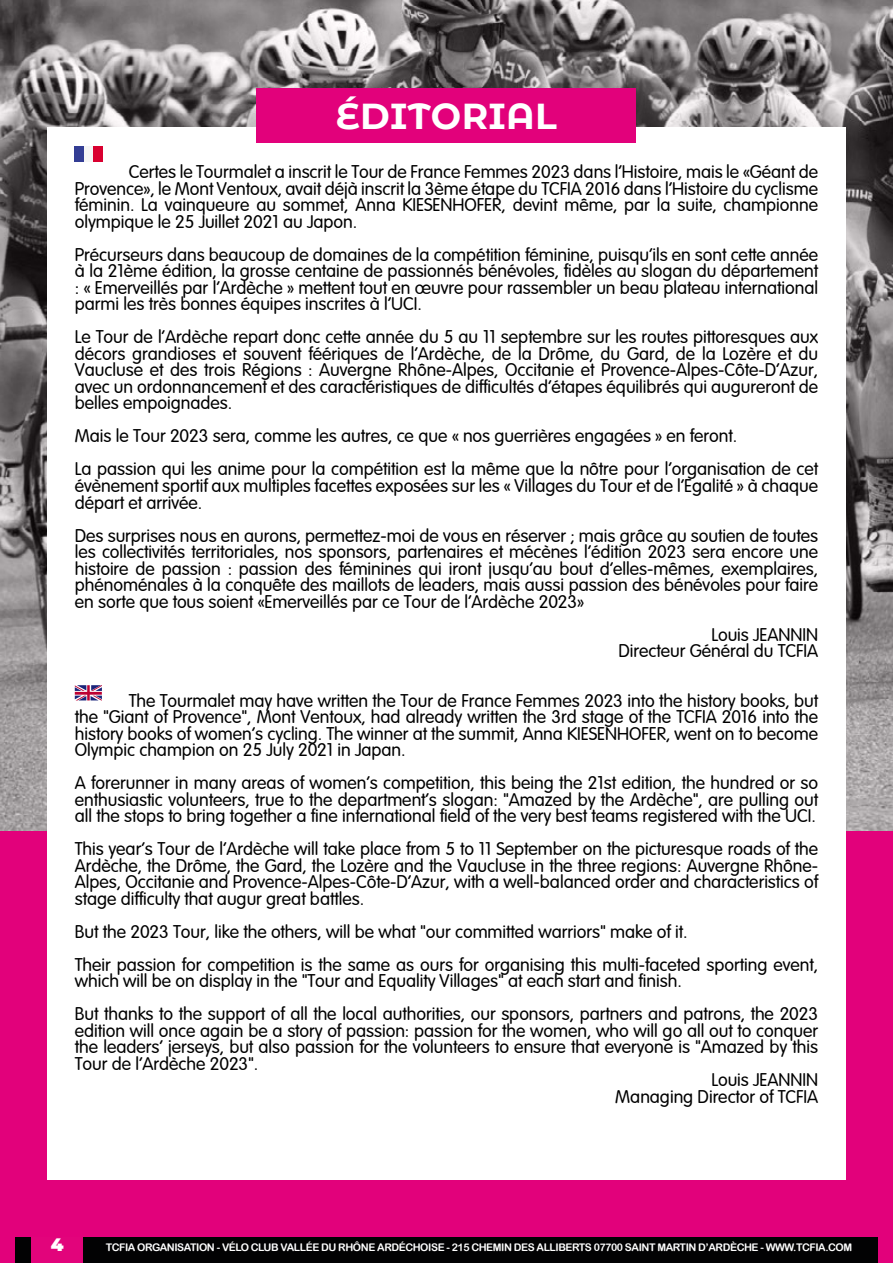
<style>
.page{position:relative;width:893px;height:1263px;background:#fff}
.page>*{position:absolute;margin:0;border:0;box-sizing:border-box;transform-origin:0 0}
.t1{font:700 36px "Montserrat Alternates";letter-spacing:.01em;color:#fff}
.t2{font:18px/16.5px "Arial Rounded";color:#000;text-align:justify}
.t3{font:900 18px "Montserrat Alternates";color:#fff}
.t4{font:10.5px "Arial Rounded MT Bold";letter-spacing:-.04em;color:#fff}
</style>
<div class="page">
<div style="left:11px;top:1237px;width:871px;height:26px;background:#020203"></div>
<div style="left:878px;top:0;width:15px;height:1263px;background:#e2017b"></div>
<div style="left:0;top:0;width:8px;height:1263px;background:#e2017b"></div>
<div style="left:32px;top:1227px;width:51px;height:36px;background:#e2047b"></div>
<img style="left:0;top:0;width:893px;height:831px">
<div style="left:0;top:831px;width:893px;height:406px;background:#e2017b"></div>
<div style="left:47px;top:127px;width:799px;height:1053px;background:#fff"></div>
<div style="left:257px;top:89px;width:379px;height:54px;background:#e2017b"></div>
<svg style="left:75px;top:685px;width:27px;height:15px"></svg>
<div style="left:75px;top:147px;width:9px;height:15px;background:#333d94"></div>
<div style="left:84px;top:147px;width:9px;height:15px;background:#f5f5f5"></div>
<div style="left:93px;top:147px;width:9px;height:15px;background:#d90030"></div>
<h1 class="t1" style="left:336px;top:90px;width:223px">ÉDITORIAL</h1>
<p class="t2" style="left:75px;top:162px;width:745px;text-indent:54px">Certes le Tourmalet a inscrit le Tour de France Femmes 2023 dans l’Histoire, mais le «Géant de Provence», le Mont Ventoux, avait déjà inscrit la 3ème étape du TCFIA 2016 dans l’Histoire du cyclisme féminin. La vainqueure au sommet, Anna KIESENHOFER, devint même, par la suite, championne olympique le 25 Juillet 2021 au Japon.</p>
<p class="t2" style="left:75px;top:245px;width:745px">Précurseurs dans beaucoup de domaines de la compétition féminine, puisqu’ils en sont cette année à la 21ème édition, la grosse centaine de passionnés bénévoles, fidèles au slogan du département : « Emerveillés par l’Ardèche » mettent tout en œuvre pour rassembler un beau plateau international parmi les très bonnes équipes inscrites à l’UCI.</p>
<p class="t2" style="left:75px;top:327px;width:745px">Le Tour de l’Ardèche repart donc cette année du 5 au 11 septembre sur les routes pittoresques aux décors grandioses et souvent féériques de l’Ardèche, de la Drôme, du Gard, de la Lozère et du Vaucluse et des trois Régions : Auvergne Rhône-Alpes, Occitanie et Provence-Alpes-Côte-D’Azur, avec un ordonnancement et des caractéristiques de difficultés d’étapes équilibrés qui augureront de belles empoignades.</p>
<p class="t2" style="left:75px;top:418px;width:745px;line-height:33px">Mais le Tour 2023 sera, comme les autres, ce que « nos guerrières engagées » en feront.<br>La passion qui les anime pour la compétition est la même que la nôtre pour l’organisation de cet</p>
<p class="t2" style="left:75px;top:476px;width:745px">évènement sportif aux multiples facettes exposées sur les « Villages du Tour et de l’Egalité » à chaque départ et arrivée.</p>
<p class="t2" style="left:75px;top:525px;width:745px">Des surprises nous en aurons, permettez-moi de vous en réserver ; mais grâce au soutien de toutes les collectivités territoriales, nos sponsors, partenaires et mécènes l’édition 2023 sera encore une histoire de passion : passion des féminines qui iront jusqu’au bout d’elles-mêmes, exemplaires, phénoménales à la conquête des maillots de leaders, mais aussi passion des bénévoles pour faire en sorte que tous soient «Emerveillés par ce Tour de l’Ardèche 2023»</p>
<p class="t2" style="left:618px;top:624px;width:201px;text-align:right">Louis JEANNIN<br>Directeur Général du TCFIA</p>
<p class="t2" style="left:75px;top:690px;width:745px;text-indent:54px">The Tourmalet may have written the Tour de France Femmes 2023 into the history books, but the "Giant of Provence", Mont Ventoux, had already written the 3rd stage of the TCFIA 2016 into the history books of women's cycling. The winner at the summit, Anna KIESENHOFER, went on to become Olympic champion on 25 July 2021 in Japan.</p>
<p class="t2" style="left:75px;top:773px;width:745px">A forerunner in many areas of women's competition, this being the 21st edition, the hundred or so enthusiastic volunteers, true to the department's slogan: "Amazed by the Ardèche", are pulling out all the stops to bring together a fine international field of the very best teams registered with the UCI.</p>
<p class="t2" style="left:75px;top:839px;width:745px">This year's Tour de l'Ardèche will take place from 5 to 11 September on the picturesque roads of the Ardèche, the Drôme, the Gard, the Lozère and the Vaucluse in the three regions: Auvergne Rhône-Alpes, Occitanie and Provence-Alpes-Côte-D'Azur, with a well-balanced order and characteristics of stage difficulty that augur great battles.</p>
<p class="t2" style="left:75px;top:913px;width:745px;line-height:33px">But the 2023 Tour, like the others, will be what "our committed warriors" make of it.<br>Their passion for competition is the same as ours for organising this multi-faceted sporting event,</p>
<p class="t2" style="left:75px;top:963px;width:745px;line-height:33px">which will be on display in the "Tour and Equality Villages" at each start and finish.<br>But thanks to the support of all the local authorities, our sponsors, partners and patrons, the 2023</p>
<p class="t2" style="left:75px;top:1020px;width:745px">edition will once again be a story of passion: passion for the women, who will go all out to conquer</p>
<p class="t2" style="left:75px;top:1037px;width:745px">the leaders' jerseys, but also passion for the volunteers to ensure that everyone is "Amazed by this</p>
<p class="t2" style="left:75px;top:1053px;width:185px">Tour de l'Ardèche 2023".</p>
<p class="t2" style="left:711px;top:1070px;width:108px">Louis JEANNIN</p>
<p class="t2" style="left:615px;top:1086px;width:204px">Managing Director of TCFIA</p>
<p class="t3" style="left:51px;top:1231px;width:14px">4</p>
<p class="t4" style="left:106px;top:1241px;width:748px">TCFIA ORGANISATION - VÉLO CLUB VALLÉE DU RHÔNE ARDÉCHOISE - 215 CHEMIN DES ALLIBERTS 07700 SAINT MARTIN D’ARDÈCHE - WWW.TCFIA.COM</p>
</div>
